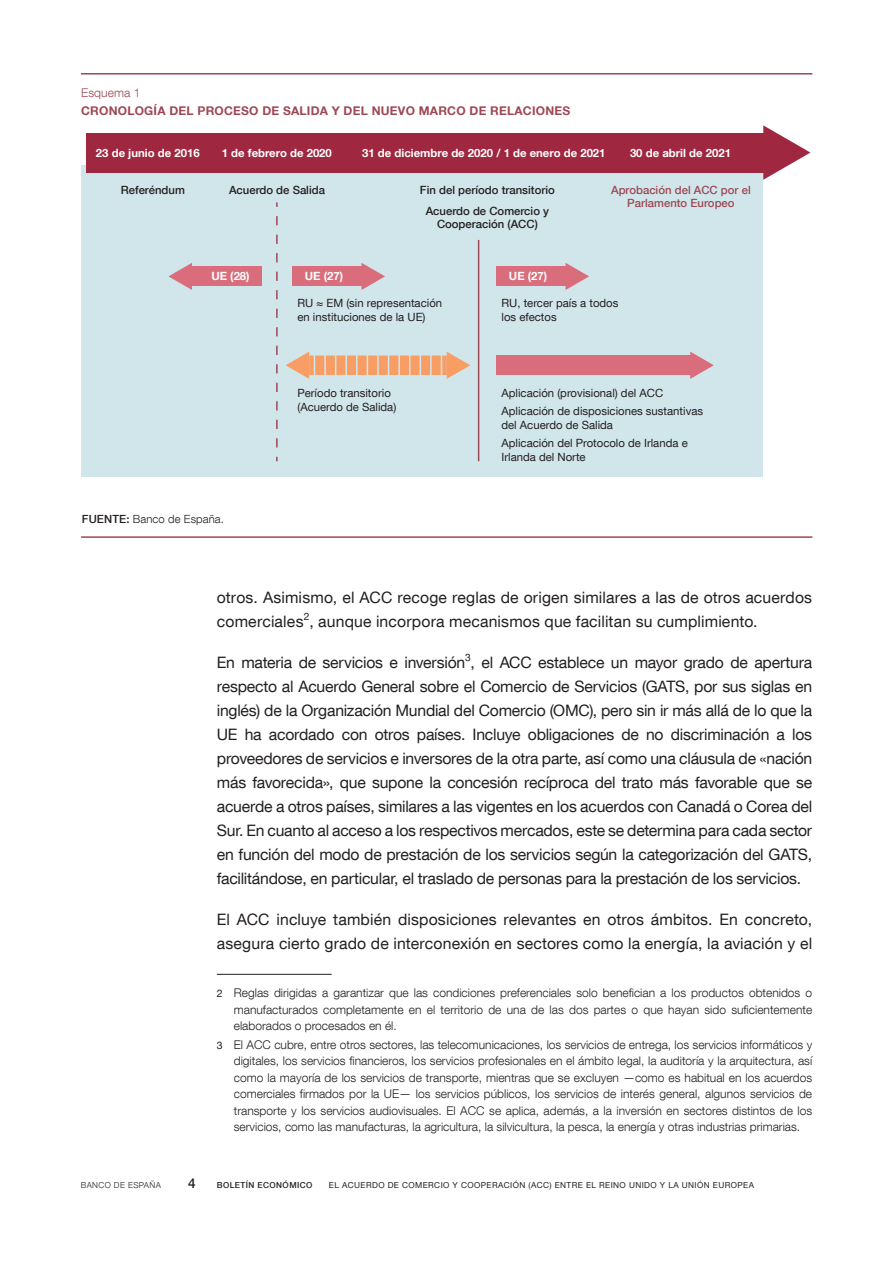
<style>
.page{position:relative;width:893px;height:1263px;background:#fff}
.page>*{position:absolute;margin:0;border:0;box-sizing:border-box;transform-origin:0 0}
.Texto_artículo{font:15.75px/24px "Bd E Neue Helvetica";letter-spacing:.01em;color:#231f20}
.t1{font:500 13.5px "Bd E Neue Helvetica";color:#231f20}
.Citas_1_texto{font:300 12px/16.5px "Bd E Neue Helvetica";color:#231f20;text-align:justify}
.t2{font:700 12px "Bd E Neue Helvetica";letter-spacing:.02em;color:#9d4855}
.t3{font:300 12px "Bd E Neue Helvetica";letter-spacing:.01em;color:#9d4855}
.t4{font:11.4px/13.6px "Bd E Neue Helvetica";color:#231f20}
.t5{font:700 11.4px "Bd E Neue Helvetica";color:#fff}
.t6{font:500 11.4px/21.1px "Bd E Neue Helvetica";color:#231f20;text-align:center}
.t7{font:500 11.4px/13.6px "Bd E Neue Helvetica";color:#9d4855;text-align:center}
.t8{font:300 11.25px "Bd E Neue Helvetica";letter-spacing:.01em;color:#231f20}
.t9{font:8.25px "Bd E Neue Helvetica";letter-spacing:.05em;color:#231f20}
.t10{font:500 8.25px "Bd E Neue Helvetica";letter-spacing:.05em;color:#231f20}
.t11{font:300 8.25px "Bd E Neue Helvetica";letter-spacing:.05em;color:#231f20}
.s1{font-weight:500}
.s2{font-weight:400;font-size:10.5px}
</style>
<div class="page">
<hr style="left:217px;top:974px;width:115px;height:1px;background:#231f20">
<hr style="left:81px;top:73px;width:731px;height:2px;background:#9d4855">
<hr style="left:81px;top:536px;width:731px;height:2px;background:#9d4855">
<div style="left:82px;top:165px;width:681px;height:312px;background:#d1e6eb"></div>
<div style="left:86px;top:133px;width:684px;height:39px;background:#9f2740"></div>
<svg style="left:763px;top:125px;width:47px;height:55px"></svg>
<div style="left:191px;top:267px;width:70px;height:19px;background:#d96d7b"></div>
<svg style="left:168px;top:263px;width:24px;height:27px"></svg>
<div style="left:292px;top:267px;width:71px;height:19px;background:#d96d7b"></div>
<svg style="left:361px;top:263px;width:24px;height:27px"></svg>
<svg style="left:447px;top:352px;width:23px;height:27px"></svg>
<svg style="left:286px;top:352px;width:23px;height:27px"></svg>
<div style="left:496px;top:355px;width:195px;height:20px;background:#d96d7b"></div>
<svg style="left:690px;top:352px;width:24px;height:27px"></svg>
<svg style="left:276px;top:216px;width:2px;height:245px"></svg>
<hr style="left:478px;top:240px;width:1px;height:221px;background:#9d4855">
<div style="left:496px;top:267px;width:71px;height:19px;background:#d96d7b"></div>
<svg style="left:566px;top:263px;width:23px;height:27px"></svg>
<div style="left:309px;top:355px;width:5px;height:20px;background:#f89d63"></div>
<svg style="left:315px;top:355px;width:126px;height:20px;background:#f1a878"></svg>
<div style="left:442px;top:355px;width:5px;height:20px;background:#f89d63"></div>
<p class="t3" style="left:81px;top:85px;width:61px">Esquema 1</p>
<p class="t2" style="left:81px;top:103px;width:491px">CRONOLOGÍA DEL PROCESO DE SALIDA Y DEL NUEVO MARCO DE RELACIONES</p>
<p class="t5" style="left:96px;top:146px;width:105px">23 de junio de 2016</p>
<p class="t5" style="left:222px;top:146px;width:112px">1 de febrero de 2020</p>
<p class="t5" style="left:362px;top:146px;width:245px">31 de diciembre de 2020 / 1 de enero de 2021</p>
<p class="t5" style="left:630px;top:146px;width:103px">30 de abril de 2021</p>
<p class="t6" style="left:121px;top:179px;width:66px">Referéndum</p>
<p class="t6" style="left:229px;top:179px;width:98px">Acuerdo de Salida</p>
<p class="t5" style="left:211px;top:269px;width:40px">UE (28)</p>
<p class="t5" style="left:305px;top:269px;width:40px">UE (27)</p>
<p class="t6" style="left:420px;top:179px;width:136px">Fin del período transitorio<br>Acuerdo de Comercio y</p>
<p class="t6" style="left:437px;top:214px;width:102px">Cooperación (ACC)</p>
<p class="t5" style="left:509px;top:269px;width:40px">UE (27)</p>
<p class="t7" style="left:611px;top:183px;width:141px">Aprobación del ACC por el<br>Parlamento Europeo</p>
<p class="t4" style="left:297px;top:296px;width:146px">RU ≈ EM (sin representación en instituciones de la UE)</p>
<p class="t4" style="left:501px;top:296px;width:118px">RU, tercer país a todos los efectos</p>
<p class="t4" style="left:297px;top:386px;width:100px">Período transitorio (Acuerdo de Salida)</p>
<p class="t4" style="left:501px;top:384px;width:203px;line-height:18.1px">Aplicación (provisional) del ACC<br>Aplicación de disposiciones sustantivas</p>
<p class="t4" style="left:501px;top:416px;width:188px;line-height:18.1px">del Acuerdo de Salida<br>Aplicación del Protocolo de Irlanda e</p>
<p class="t4" style="left:501px;top:450px;width:86px">Irlanda del Norte</p>
<p class="t8" style="left:82px;top:512px;width:144px"><span class="s1">FUENTE:</span> Banco de España.</p>
<p class="Texto_artículo" style="left:217px;top:585px;width:597px">otros. Asimismo, el ACC recoge reglas de origen similares a las de otros acuerdos comerciales<sup>2</sup>, aunque incorpora mecanismos que facilitan su cumplimiento.</p>
<p class="Texto_artículo" style="left:217px;top:650px;width:597px;text-align:justify">En materia de servicios e inversión<sup>3</sup>, el ACC establece un mayor grado de apertura respecto al Acuerdo General sobre el Comercio de Servicios (GATS, por sus siglas en inglés) de la Organización Mundial del Comercio (OMC), pero sin ir más allá de lo que la UE ha acordado con otros países. Incluye obligaciones de no discriminación a los proveedores de servicios e inversores de la otra parte, así como una cláusula de «nación más favorecida», que supone la concesión recíproca del trato más favorable que se acuerde a otros países, similares a las vigentes en los acuerdos con Canadá o Corea del Sur. En cuanto al acceso a los respectivos mercados, este se determina para cada sector en función del modo de prestación de los servicios según la categorización del GATS, facilitándose, en particular, el traslado de personas para la prestación de los servicios.</p>
<p class="Texto_artículo" style="left:217px;top:907px;width:597px">El ACC incluye también disposiciones relevantes en otros ámbitos. En concreto, asegura cierto grado de interconexión en sectores como la energía, la aviación y el</p>
<p class="Citas_1_texto" style="left:234px;top:984px;width:580px;text-indent:-17px"><span class="s2">2</span> Reglas dirigidas a garantizar que las condiciones preferenciales solo benefician a los productos obtenidos o manufacturados completamente en el territorio de una de las dos partes o que hayan sido suficientemente elaborados o procesados en él.</p>
<p class="Citas_1_texto" style="left:234px;top:1036px;width:580px;text-indent:-17px"><span class="s2">3</span> El ACC cubre, entre otros sectores, las telecomunicaciones, los servicios de entrega, los servicios informáticos y digitales, los servicios financieros, los servicios profesionales en el ámbito legal, la auditoría y la arquitectura, así como la mayoría de los servicios de transporte, mientras que se excluyen —como es habitual en los acuerdos comerciales firmados por la UE— los servicios públicos, los servicios de interés general, algunos servicios de transporte y los servicios audiovisuales. El ACC se aplica, además, a la inversión en sectores distintos de los servicios, como las manufacturas, la agricultura, la silvicultura, la pesca, la energía y otras industrias primarias.</p>
<p class="t11" style="left:81px;top:1180px;width:82px">BANCO DE ESPAÑA</p>
<p class="t1" style="left:188px;top:1175px;width:9px">4</p>
<p class="t10" style="left:217px;top:1180px;width:97px">BOLETÍN ECONÓMICO</p>
<p class="t9" style="left:329px;top:1180px;width:427px">EL ACUERDO DE COMERCIO Y COOPERACIÓN (ACC) ENTRE EL REINO UNIDO Y LA UNIÓN EUROPEA</p>
</div>
